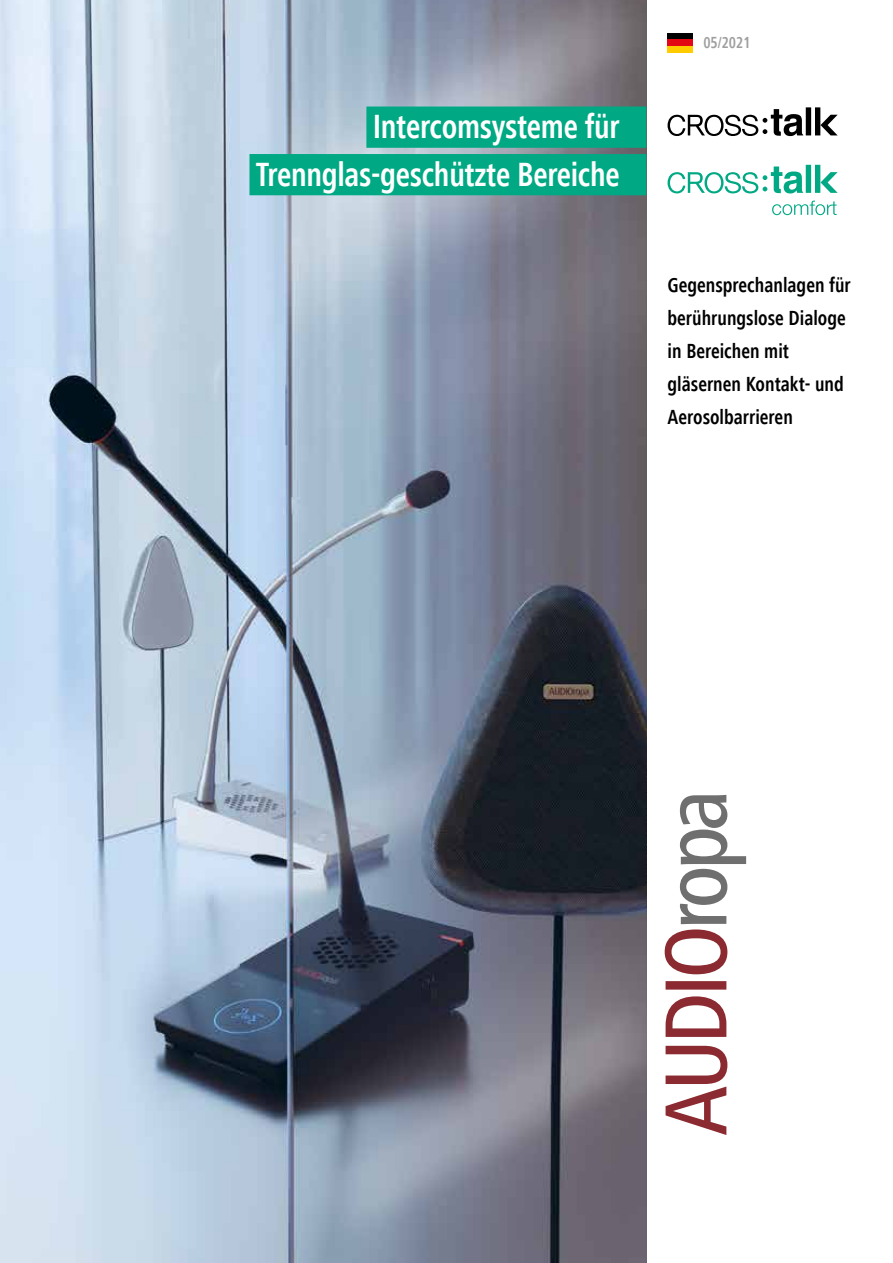
<style>
.page{position:relative;width:893px;height:1263px;background:#fff}
.page>*{position:absolute;margin:0;border:0;box-sizing:border-box;transform-origin:0 0}
.t1{font:700 condensed 34.5px/47.5px "Frutiger Next LT";letter-spacing:-.01em;color:#fff;text-align:right;scale:.9 1}
.t2{font:700 condensed 21px/33px "Frutiger Next LT";color:#000;scale:.9 1}
.t3{font:700 condensed 16.5px "Frutiger Next LT";color:#9f9f9f;scale:.9 1}
</style>
<div class="page">
<img style="left:0;top:0;width:646px;height:1263px">
<svg style="left:665px;top:795px;width:81px;height:340px"></svg>
<div style="left:668px;top:33px;width:25px;height:6px;background:#000"></div>
<div style="left:668px;top:39px;width:25px;height:7px;background:#e30613"></div>
<div style="left:668px;top:46px;width:25px;height:6px;background:#fc0"></div>
<div style="left:366px;top:107px;width:280px;height:41px;background:#00a984"></div>
<div style="left:249px;top:154px;width:397px;height:41px;background:#00a984"></div>
<svg style="left:668px;top:107px;width:170px;height:29px"></svg>
<svg style="left:668px;top:165px;width:170px;height:50px"></svg>
<h1 class="t1" style="left:256px;top:103px;width:406px">Intercomsysteme für<br>Trennglas-geschützte Bereiche</h1>
<p class="t3" style="left:703px;top:33px;width:54px">05/2021</p>
<p class="t2" style="left:668px;top:269px;width:205px">Gegensprechanlagen für berührungslose Dialoge in Bereichen mit gläsernen Kontakt- und<br>Aerosolbarrieren</p>
</div>
